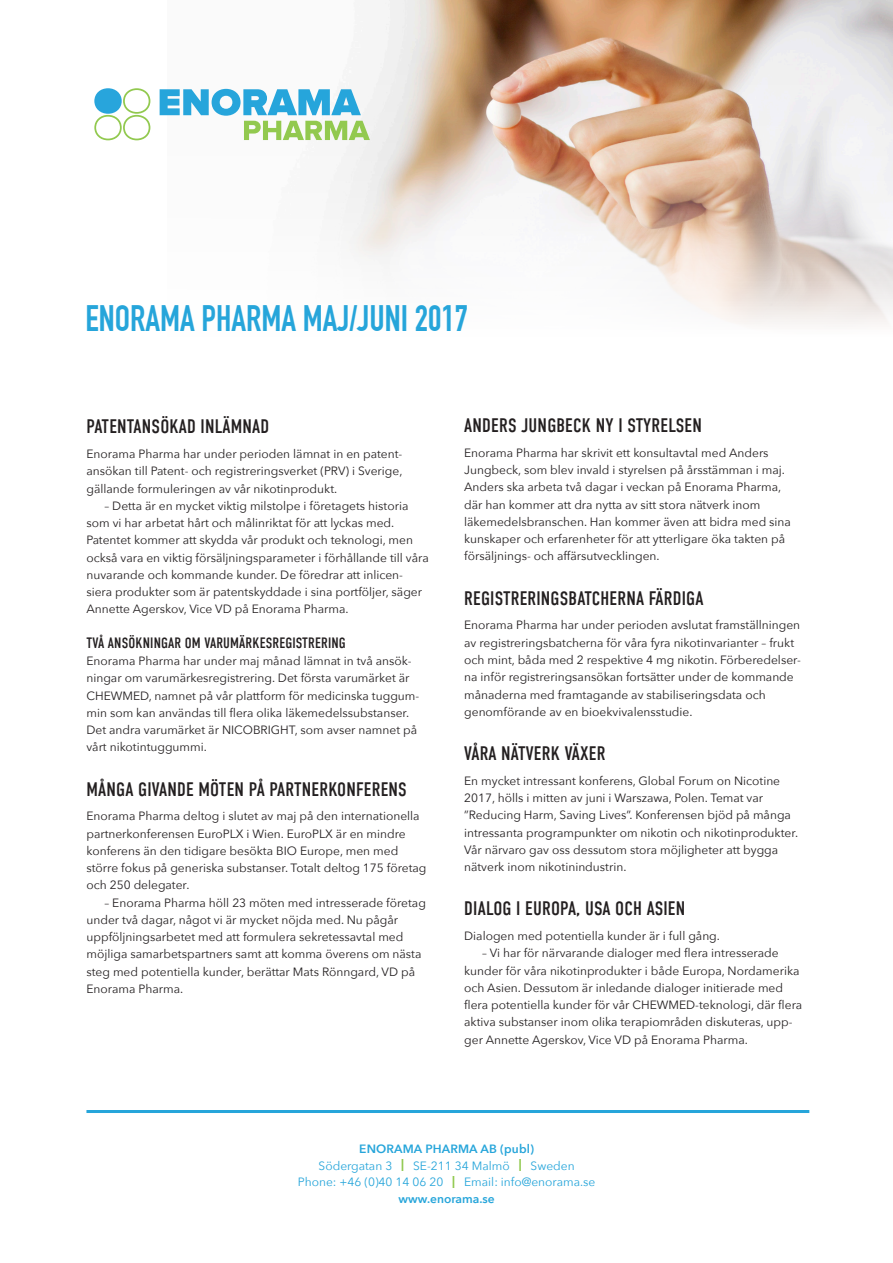
<style>
.page{position:relative;width:893px;height:1263px;background:#fff}
.page>*{position:absolute;margin:0;border:0;box-sizing:border-box;transform-origin:0 0}
.Rubrik{font:700 36px "DIN Condensed";color:#26a5da}
.Underrubrik{font:19.5px "DIN Condensed";letter-spacing:.01em;color:#231f20}
.Mindre_underrubrik{font:15px "DIN Condensed";letter-spacing:.01em;color:#231f20}
.Bröd{font:12px/17.2px "Avenir Next";color:#231f20}
.Bröd_indrag{font:12px/17.2px "Avenir Next";color:#231f20}
.Bröd-2{font:12px/16.5px "Avenir Next";color:#26a5da;text-align:center}
.t1{font:600 12px "Avenir Next";color:#26a5da}
.s1{font-weight:600}
.s2{font-weight:700;color:#91c94f}
</style>
<div class="page">
<img style="left:224px;top:0;width:669px;height:325px">
<svg style="left:123px;top:88px;width:28px;height:53px"></svg>
<div style="left:95px;top:89px;width:26px;height:24px;background:#28a5dc;border-radius:50%"></div>
<div style="left:94px;top:88px;width:28px;height:26px;border:2px solid #28a5dc;border-radius:50%"></div>
<div style="left:94px;top:115px;width:28px;height:25px;border:2px solid #92c94f;border-radius:50%"></div>
<svg style="left:160px;top:89px;width:210px;height:51px"></svg>
<hr style="left:86px;top:1110px;width:723px;height:3px;background:#26a5da">
<p class="Rubrik" style="left:85px;top:297px;width:384px">ENORAMA PHARMA MAJ/JUNI 2017</p>
<p class="Underrubrik" style="left:87px;top:416px;width:184px">PATENTANSÖKAD INLÄMNAD</p>
<p class="Bröd" style="left:86px;top:445px;width:317px">Enorama Pharma har under perioden lämnat in en patent-</p>
<p class="Bröd" style="left:86px;top:462px;width:317px">ansökan till Patent- och registreringsverket (PRV) i Sverige, gällande formuleringen av vår nikotinprodukt.</p>
<p class="Bröd_indrag" style="left:86px;top:496px;width:344px;text-indent:18px">– Detta är en mycket viktig milstolpe i företagets historia som vi har arbetat hårt och målinriktat för att lyckas med.<br>Patentet kommer att skydda vår produkt och teknologi, men också vara en viktig försäljningsparameter i förhållande till våra nuvarande och kommande kunder. De föredrar att inlicen&shy;siera produkter som är patentskyddade i sina portföljer, säger Annette Agerskov, Vice VD på Enorama Pharma.</p>
<p class="Mindre_underrubrik" style="left:87px;top:634px;width:261px">TVÅ ANSÖKNINGAR OM VARUMÄRKESREGISTRERING</p>
<p class="Bröd" style="left:86px;top:652px;width:334px">Enorama Pharma har under maj månad lämnat in två ansök&shy;ningar om varumärkesregistrering. Det första varumärket är CHEWMED, namnet på vår plattform för medicinska tuggum&shy;min som kan användas till flera olika läkemedelssubstanser.<br>Det andra varumärket är NICOBRIGHT, som avser namnet på vårt nikotintuggummi.</p>
<p class="Underrubrik" style="left:87px;top:778px;width:322px">MÅNGA GIVANDE MÖTEN PÅ PARTNERKONFERENS</p>
<p class="Bröd" style="left:86px;top:807px;width:342px">Enorama Pharma deltog i slutet av maj på den internationella partnerkonferensen EuroPLX i Wien. EuroPLX är en mindre konferens än den tidigare besökta BIO Europe, men med större fokus på generiska substanser. Totalt deltog 175 företag och 250 delegater.</p>
<p class="Bröd_indrag" style="left:86px;top:893px;width:341px;text-indent:18px">– Enorama Pharma höll 23 möten med intresserade företag under två dagar, något vi är mycket nöjda med. Nu pågår uppföljningsarbetet med att formulera sekretessavtal med möjliga samarbetspartners samt att komma överens om nästa steg med potentiella kunder, berättar Mats Rönngard, VD på Enorama Pharma.</p>
<p class="Underrubrik" style="left:464px;top:415px;width:239px">ANDERS JUNGBECK NY I STYRELSEN</p>
<p class="Bröd" style="left:464px;top:444px;width:328px">Enorama Pharma har skrivit ett konsultavtal med Anders Jungbeck, som blev invald i styrelsen på årsstämman i maj.<br>Anders ska arbeta två dagar i veckan på Enorama Pharma, där han kommer att dra nytta av sitt stora nätverk inom läkemedelsbranschen. Han kommer även att bidra med sina kunskaper och erfarenheter för att ytterligare öka takten på försäljnings- och affärsutvecklingen.</p>
<p class="Underrubrik" style="left:464px;top:587px;width:241px">REGISTRERINGSBATCHERNA FÄRDIGA</p>
<p class="Bröd" style="left:464px;top:616px;width:338px">Enorama Pharma har under perioden avslutat framställningen av registreringsbatcherna för våra fyra nikotinvarianter – frukt och mint, båda med 2 respektive 4 mg nikotin. Förberedelser&shy;na inför registreringsansökan fortsätter under de kommande månaderna med framtagande av stabiliseringsdata och genomförande av en bioekvivalensstudie.</p>
<p class="Underrubrik" style="left:464px;top:742px;width:143px">VÅRA NÄTVERK VÄXER</p>
<p class="Bröd" style="left:464px;top:771px;width:336px">En mycket intressant konferens, Global Forum on Nicotine 2017, hölls i mitten av juni i Warszawa, Polen. Temat var ”Reducing Harm, Saving Lives”. Konferensen bjöd på många intressanta programpunkter om nikotin och nikotinprodukter.<br>Vår närvaro gav oss dessutom stora möjligheter att bygga nätverk inom nikotinindustrin.</p>
<p class="Underrubrik" style="left:464px;top:898px;width:223px">DIALOG I EUROPA, USA OCH ASIEN</p>
<p class="Bröd" style="left:464px;top:927px;width:257px">Dialogen med potentiella kunder är i full gång.</p>
<p class="Bröd_indrag" style="left:464px;top:944px;width:340px;text-indent:18px">– Vi har för närvarande dialoger med flera intresserade kunder för våra nikotinprodukter i både Europa, Nordamerika och Asien. Dessutom är inledande dialoger initierade med flera potentiella kunder för vår CHEWMED-teknologi, där flera aktiva substanser inom olika terapiområden diskuteras, upp&shy;ger Annette Agerskov, Vice VD på Enorama Pharma.</p>
<p class="Bröd-2" style="left:298px;top:1140px;width:299px"><span class="s1">ENORAMA PHARMA AB (publ)<br></span>Södergatan 3 <span class="s2">|</span> SE-211 34 Malmö <span class="s2">|</span> Sweden<br>Phone: +46 (0)40 14 06 20 <span class="s2">|</span> Email: info@enorama.se</p>
<p class="t1" style="left:398px;top:1188px;width:98px">www.enorama.se</p>
</div>
